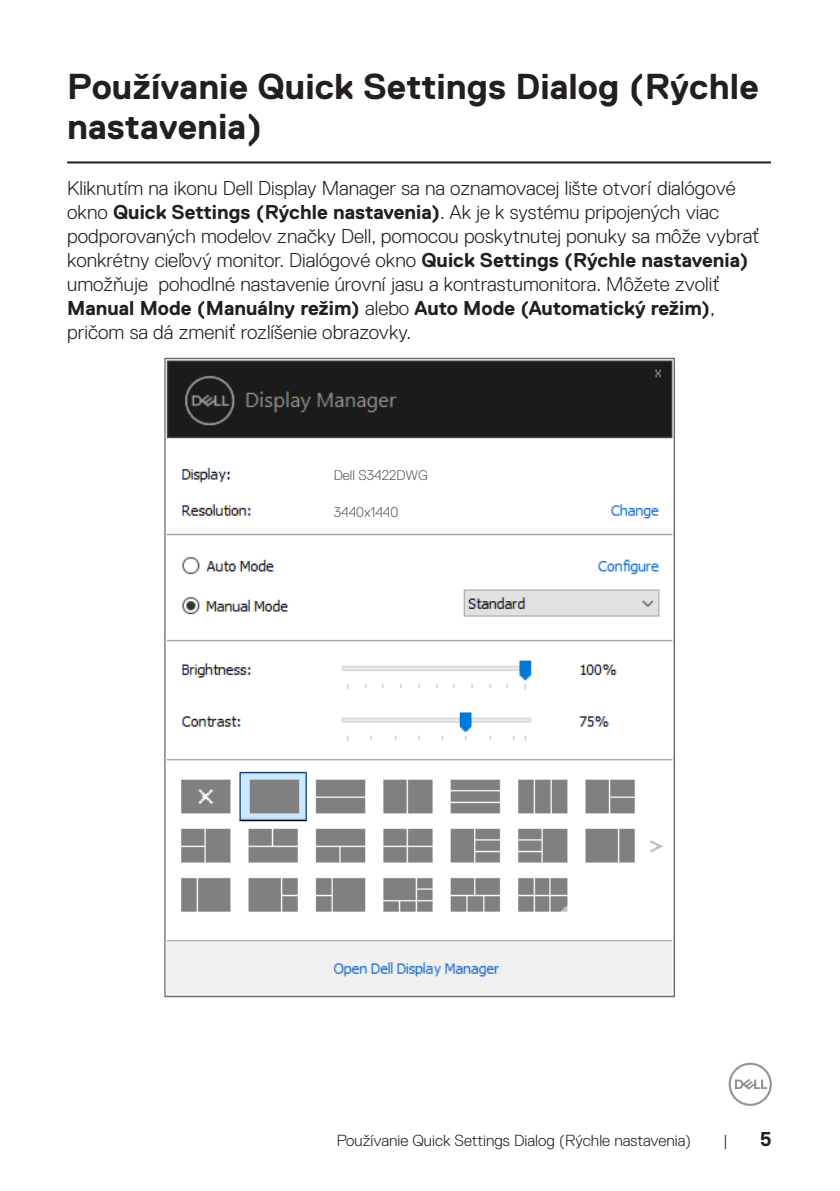
<style>
.page{position:relative;width:840px;height:1191px;background:#fff}
.page>*{position:absolute;margin:0;border:0;box-sizing:border-box;transform-origin:0 0}
.t1{font:700 36px/40px "Dell Replica";color:#231f20}
.t2{font:300 20px/24px "Dell Replica";color:#231f20}
.t3{font:700 20px "Dell Replica";color:#231f20}
.t4{font:300 16px "Dell Replica";color:#231f20}
.t5{font:300 14px "Dell Replica";color:#585853}
.s1{font-weight:700}
</style>
<div class="page">
<svg style="left:728px;top:1062px;width:43px;height:44px"></svg>
<hr style="left:67px;top:161px;width:703px;height:2px;background:#231f20">
<img style="left:164px;top:357px;width:510px;height:641px">
<h1 class="t1" style="left:67px;top:67px;width:692px">Používanie Quick Settings Dialog (Rýchle nastavenia)</h1>
<p class="t2" style="left:67px;top:176px;width:693px">Kliknutím na ikonu Dell Display Manager sa na oznamovacej lište otvorí dialógové okno <span class="s1">Quick Settings (Rýchle nastavenia)</span>. Ak je k systému pripojených viac podporovaných modelov značky Dell, pomocou poskytnutej ponuky sa môže vybrať konkrétny cieľový monitor. Dialógové okno <span class="s1">Quick Settings (Rýchle nastavenia) </span>umožňuje pohodlné nastavenie úrovní jasu a kontrastumonitora. Môžete zvoliť <span class="s1">Manual Mode (Manuálny režim)</span> alebo <span class="s1">Auto Mode (Automatický režim)</span>, pričom sa dá zmeniť rozlíšenie obrazovky.</p>
<p class="t5" style="left:334px;top:467px;width:95px">Dell S3422DWG</p>
<p class="t5" style="left:334px;top:504px;width:66px">3440x1440</p>
<p class="t4" style="left:336px;top:1131px;width:355px">Používanie Quick Settings Dialog (Rýchle nastavenia)</p>
<p class="t4" style="left:722px;top:1131px;width:6px">|</p>
<p class="t3" style="left:759px;top:1127px;width:13px">5</p>
</div>
